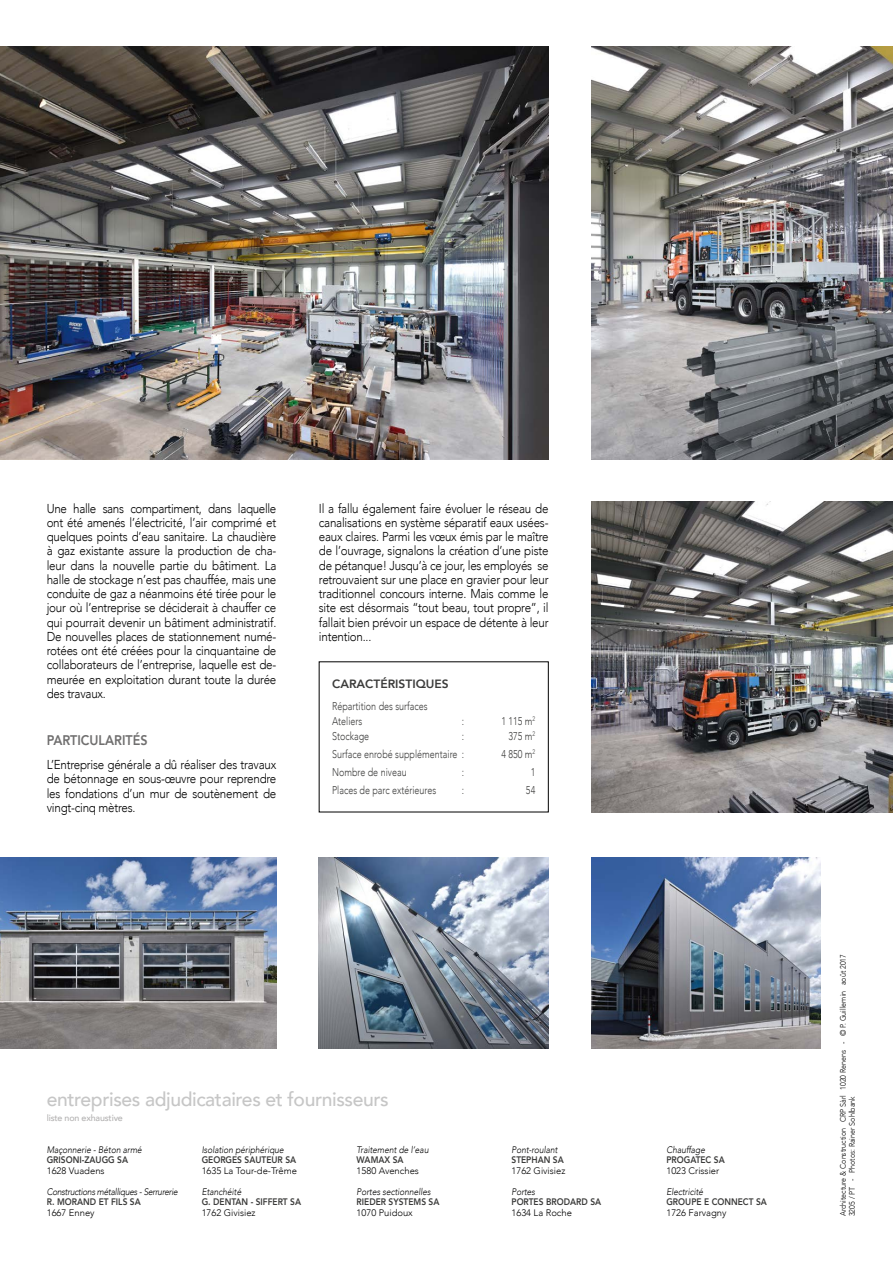
<style>
.page{position:relative;width:893px;height:1263px;background:#fff}
.page>*{position:absolute;margin:0;border:0;box-sizing:border-box;transform-origin:0 0}
.t1{font:500 19.5px "Avenir";letter-spacing:-.02em;color:#c6c6c6}
.t2{font:800 13.95px "Avenir";color:#706f6f;scale:.9 1}
.t3{font:300 12.9px/14.2px "Avenir";letter-spacing:-.02em;color:#000;text-align:justify;scale:.9 1}
.t4{font:800 12px "Avenir";color:#3c3c3b}
.t5{font:300 11.25px/15px "Avenir";color:#3c3c3b;scale:.8 1}
.t6{font:800 9.45px "Avenir";color:#3c3c3b;scale:.89 1}
.t7{font:italic 300 9.45px "Avenir";color:#000;scale:.89 1}
.t8{font:300 9.45px "Avenir";color:#000}
.t9{font:italic 300 9.45px "Avenir";letter-spacing:-.03em;color:#000;scale:.89 1}
.t10{font:500 9px "Avenir";letter-spacing:-.02em;color:#b3b2b2}
.t11{font:300 7.95px/9px "Avenir";color:#000;scale:.9 1}
</style>
<div class="page">
<img style="left:319px;top:857px;width:230px;height:192px">
<img style="left:591px;top:857px;width:230px;height:192px">
<img style="left:0;top:47px;width:549px;height:412px">
<img style="left:0;top:857px;width:276px;height:191px">
<img style="left:591px;top:502px;width:302px;height:310px">
<img style="left:591px;top:47px;width:302px;height:412px">
<p class="t3" style="left:47px;top:501px;width:257px">Une halle sans compartiment, dans laquelle ont été amenés l’électricité, l’air comprimé et quelques points d’eau sanitaire. La chaudière à gaz existante assure la production de cha&shy;leur dans la nouvelle partie du bâtiment. La halle de stockage n’est pas chauffée, mais une conduite de gaz a néanmoins été tirée pour le jour où l’entreprise se déciderait à chauffer ce qui pourrait devenir un bâtiment administratif.<br>De nouvelles places de stationnement numé&shy;rotées ont été créées pour la cinquantaine de collaborateurs de l’entreprise, laquelle est de&shy;meurée en exploitation durant toute la durée des travaux.</p>
<p class="t2" style="left:47px;top:729px;width:114px">PARTICULARITÉS</p>
<p class="t3" style="left:47px;top:758px;width:257px">L’Entreprise générale a dû réaliser des travaux de bétonnage en sous-œuvre pour reprendre les fondations d’un mur de soutènement de vingt-cinq mètres.</p>
<p class="t3" style="left:319px;top:501px;width:257px">Il a fallu également faire évoluer le réseau de canalisations en système séparatif eaux usées&shy;eaux claires. Parmi les vœux émis par le maître de l’ouvrage, signalons la création d’une piste de pétanque! Jusqu’à ce jour, les employés se retrouvaient sur une place en gravier pour leur traditionnel concours interne. Mais comme le site est désormais “tout beau, tout propre”, il fallait bien prévoir un espace de détente à leur intention...</p>
<p class="t4" style="left:332px;top:674px;width:118px">CARACTÉRISTIQUES</p>
<p class="t5" style="left:332px;top:699px;width:121px">Répartition des surfaces<br>Ateliers</p>
<p class="t5" style="left:462px;top:714px;width:4px">:</p>
<p class="t5" style="left:502px;top:714px;width:44px">1 115 m<sup>2</sup></p>
<p class="t5" style="left:332px;top:729px;width:48px">Stockage</p>
<p class="t5" style="left:462px;top:729px;width:4px">:</p>
<p class="t5" style="left:509px;top:729px;width:35px">375 m<sup>2</sup></p>
<p class="t5" style="left:332px;top:747px;width:167px">Surface enrobé supplémentaire :</p>
<p class="t5" style="left:502px;top:747px;width:44px">4 850 m<sup>2</sup></p>
<p class="t5" style="left:332px;top:765px;width:95px">Nombre de niveau</p>
<p class="t5" style="left:462px;top:765px;width:4px">:</p>
<p class="t5" style="left:531px;top:765px;width:7px">1</p>
<p class="t5" style="left:332px;top:783px;width:132px">Places de parc extérieures</p>
<p class="t5" style="left:462px;top:783px;width:4px">:</p>
<p class="t5" style="left:526px;top:783px;width:13px">54</p>
<h1 class="t1" style="left:47px;top:1082px;width:344px">entreprises adjudicataires et fournisseurs</h1>
<p class="t10" style="left:47px;top:1110px;width:78px">liste non exhaustive</p>
<p class="t7" style="left:357px;top:1144px;width:82px">Traitement de l’eau</p>
<p class="t6" style="left:357px;top:1152px;width:54px">WAMAX SA</p>
<p class="t8" style="left:357px;top:1165px;width:64px">1580 Avenches</p>
<p class="t7" style="left:357px;top:1186px;width:85px">Portes sectionnelles</p>
<p class="t6" style="left:357px;top:1194px;width:95px">RIEDER SYSTEMS SA</p>
<p class="t8" style="left:357px;top:1207px;width:58px">1070 Puidoux</p>
<p class="t7" style="left:202px;top:1144px;width:94px">Isolation périphérique</p>
<p class="t6" style="left:202px;top:1152px;width:108px">GEORGES SAUTEUR SA</p>
<p class="t8" style="left:202px;top:1165px;width:97px">1635 La Tour-de-Trême</p>
<p class="t7" style="left:202px;top:1186px;width:46px">Etanchéité</p>
<p class="t6" style="left:202px;top:1194px;width:113px">G. DENTAN - SIFFERT SA</p>
<p class="t8" style="left:202px;top:1207px;width:55px">1762 Givisiez</p>
<p class="t7" style="left:47px;top:1144px;width:108px">Maçonnerie - Béton armé</p>
<p class="t6" style="left:47px;top:1152px;width:93px">GRISONI-ZAUGG SA</p>
<p class="t8" style="left:47px;top:1165px;width:59px">1628 Vuadens</p>
<p class="t9" style="left:47px;top:1186px;width:149px">Constructions métalliques - Serrurerie</p>
<p class="t6" style="left:47px;top:1194px;width:107px">R. MORAND ET FILS SA</p>
<p class="t8" style="left:47px;top:1207px;width:49px">1667 Enney</p>
<p class="t7" style="left:511px;top:1144px;width:53px">Pont-roulant</p>
<p class="t6" style="left:511px;top:1152px;width:60px">STEPHAN SA</p>
<p class="t8" style="left:511px;top:1165px;width:55px">1762 Givisiez</p>
<p class="t7" style="left:511px;top:1186px;width:28px">Portes</p>
<p class="t6" style="left:511px;top:1194px;width:102px">PORTES BRODARD SA</p>
<p class="t8" style="left:511px;top:1207px;width:62px">1634 La Roche</p>
<p class="t7" style="left:666px;top:1144px;width:45px">Chauffage</p>
<p class="t6" style="left:666px;top:1152px;width:67px">PROGATEC SA</p>
<p class="t8" style="left:666px;top:1165px;width:54px">1023 Crissier</p>
<p class="t7" style="left:666px;top:1186px;width:43px">Electricité</p>
<p class="t6" style="left:666px;top:1194px;width:114px">GROUPE E CONNECT SA</p>
<p class="t8" style="left:666px;top:1207px;width:62px">1726 Farvagny</p>
<p class="t11" style="left:838px;top:1216px;width:293px;rotate:-90deg">Architecture &amp; Construction CRP Sàrl 1020 Renens - © P. Guillemin août 2017<br>3205 / PT - Photos: Rainer Sohlbank</p>
</div>
